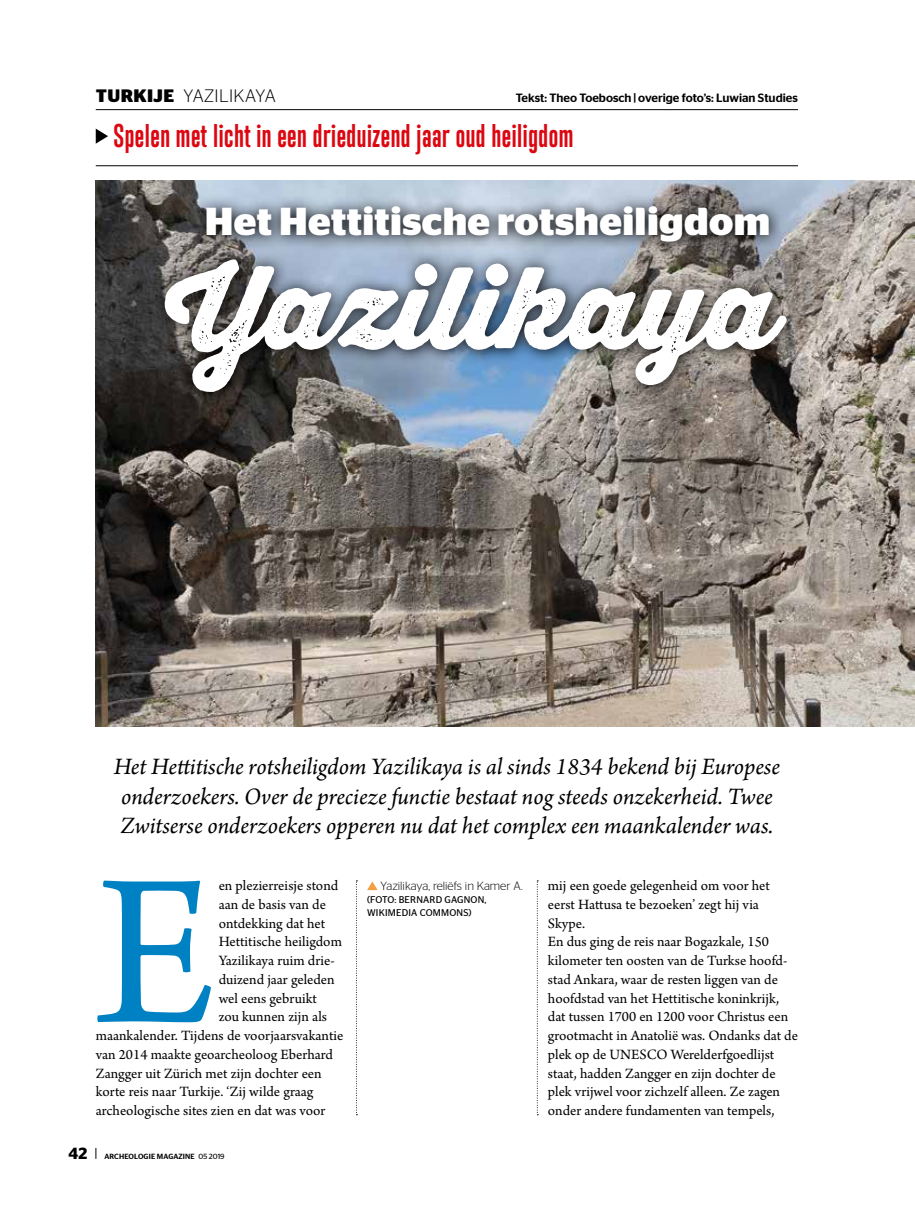
<style>
.page{position:relative;width:915px;height:1212px;background:#fff}
.page>*{position:absolute;margin:0;border:0;box-sizing:border-box;transform-origin:0 0}
.t1{font:227.4px "Arno Pro";color:#0081c3;scale:.95 1}
.t2{font:112.5px "Thirsty Rough Blk";color:#fff}
.t3{font:700 39px "Stag Sans";letter-spacing:.01em;color:#fff}
.t4{font:700 30px "Trump Gothic West";letter-spacing:.02em;color:#db0812;scale:.95 1}
.t5{font:italic 24.75px/29.2px "Arno Pro";letter-spacing:-.005em;color:#000}
.t6{font:300 18px "Stag Sans";letter-spacing:.02em;color:#000}
.t7{font:15px/18.8px "Arno Pro";color:#000}
.t8{font:500 12px "Stag Sans";color:#000}
.t9{font:300 12px "Stag Sans";color:#000}
.t10{font:9.75px/13px "Stag Sans";letter-spacing:.02em;color:#000}
.t11{font:500 7.5px "Stag Sans";letter-spacing:.02em;color:#000}
.s1{font-weight:700}
.s2{font-weight:600;font-size:16.2px}
.s3{font-weight:400}
</style>
<div class="page">
<hr style="left:96px;top:109px;width:701px;height:1px;background:#000">
<hr style="left:96px;top:165px;width:701px;height:1px;background:#000">
<svg style="left:536px;top:880px;width:2px;height:235px"></svg>
<svg style="left:356px;top:880px;width:1px;height:235px"></svg>
<img style="left:96px;top:181px;width:818px;height:545px">
<svg style="left:96px;top:129px;width:12px;height:15px"></svg>
<div style="left:152px;top:247px;width:649px;height:160px;background:#000;opacity:.9"></div>
<svg style="left:367px;top:881px;width:10px;height:9px"></svg>
<svg style="left:194px;top:194px;width:589px;height:63px"></svg>
<p class="t6" style="left:96px;top:86px;width:181px"><span class="s1">TURKIJE</span> YAZILIKAYA</p>
<h3 class="t4" style="left:113px;top:118px;width:485px">Spelen met licht in een drieduizend jaar oud heiligdom</h3>
<p class="t8" style="left:515px;top:91px;width:284px">Tekst: Theo Toebosch | overige foto’s: Luwian Studies</p>
<h3 class="t3" style="left:205px;top:199px;width:566px">Het Hettitische rotsheiligdom</h3>
<h2 class="t2" style="left:165px;top:221px;width:613px">Yazilikaya</h2>
<h3 class="t5" style="left:114px;top:753px;width:667px">Het Hettitische rotsheiligdom Yazilikaya is al sinds 1834 bekend bij Europese onderzoekers. Over de precieze functie bestaat nog steeds onzekerheid. Twee<br>Zwitserse onderzoekers opperen nu dat het complex een maankalender was.</h3>
<h1 class="t1" style="left:96px;top:823px;width:128px">E</h1>
<p class="t7" style="left:218px;top:877px;width:121px">en plezierreisje stond</p>
<p class="t7" style="left:218px;top:896px;width:109px">aan de basis van de</p>
<p class="t7" style="left:218px;top:914px;width:108px">ontdekking dat het</p>
<p class="t7" style="left:218px;top:933px;width:125px">Hettitische heiligdom</p>
<p class="t7" style="left:218px;top:952px;width:117px">Yazilikaya ruim drie-</p>
<p class="t7" style="left:218px;top:971px;width:117px">duizend jaar geleden</p>
<p class="t7" style="left:218px;top:989px;width:100px">wel eens gebruikt</p>
<p class="t7" style="left:218px;top:1008px;width:110px">zou kunnen zijn als</p>
<p class="t7" style="left:96px;top:1027px;width:249px">maankalender. Tijdens de voorjaarsvakantie</p>
<p class="t7" style="left:96px;top:1046px;width:238px">van 2014 maakte geoarcheoloog Eberhard</p>
<p class="t7" style="left:96px;top:1064px;width:227px">Zangger uit Zürich met zijn dochter een</p>
<p class="t7" style="left:96px;top:1083px;width:219px">korte reis naar Turkije. ‘Zij wilde graag</p>
<p class="t7" style="left:96px;top:1102px;width:231px">archeologische sites zien en dat was voor</p>
<p class="t11" style="left:68px;top:1152px;width:158px"><span class="s2">42</span> ARCHEOLOGIE MAGAZINE <span class="s3">05 2019</span></p>
<p class="t9" style="left:380px;top:879px;width:144px">Yazilikaya, reliëfs in Kamer A.</p>
<p class="t10" style="left:367px;top:893px;width:121px">(FOTO: BERNARD GAGNON,<br>WIKIMEDIA COMMONS)</p>
<p class="t7" style="left:547px;top:877px;width:251px">mij een goede gelegenheid om voor het eerst Hattusa te bezoeken’ zegt hij via Skype.<br>En dus ging de reis naar Bogazkale, 150 kilometer ten oosten van de Turkse hoofd&shy;stad Ankara, waar de resten liggen van de hoofdstad van het Hettitische koninkrijk, dat tussen 1700 en 1200 voor Christus een grootmacht in Anatolië was. Ondanks dat de plek op de UNESCO Werelderfgoedlijst staat, hadden Zangger en zijn dochter de plek vrijwel voor zichzelf alleen. Ze zagen onder andere fundamenten van tempels,</p>
</div>
